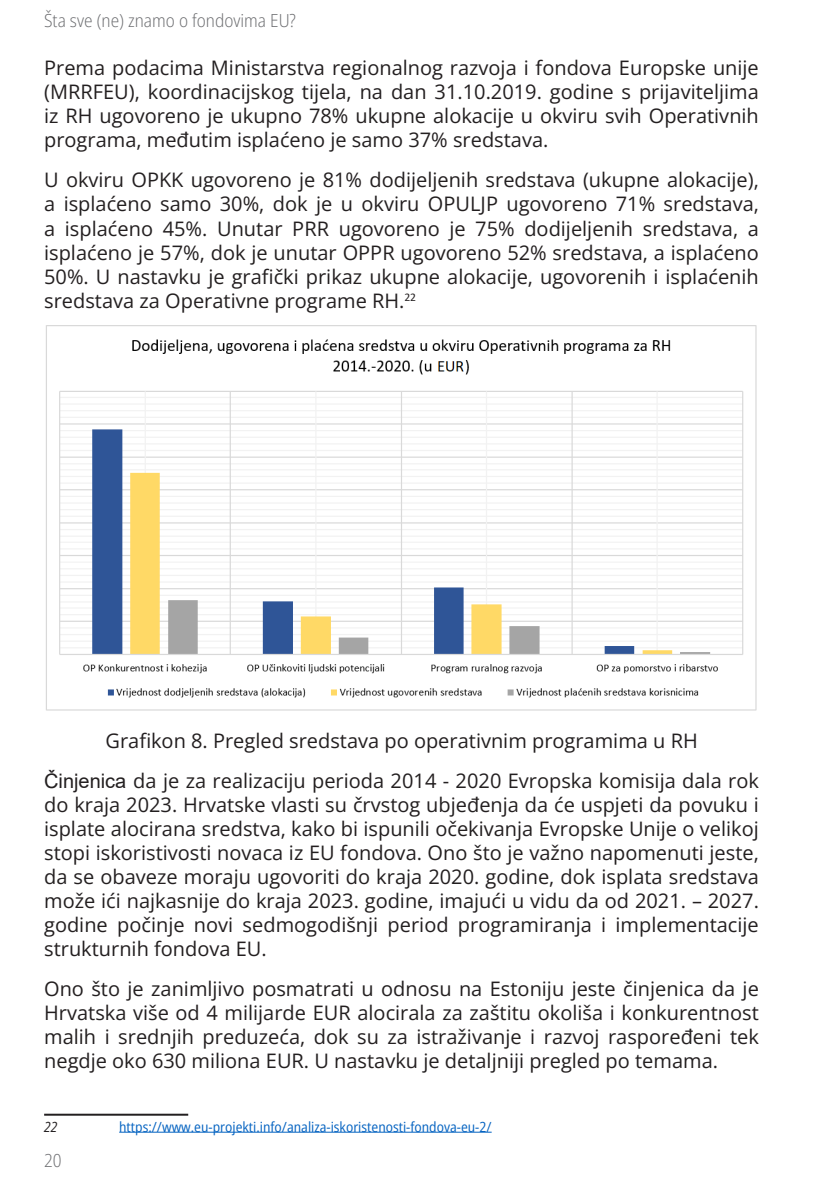
<style>
.page{position:relative;width:840px;height:1187px;background:#fff}
.page>*{position:absolute;margin:0;border:0;box-sizing:border-box;transform-origin:0 0}
.t1{font:20px/24px "Open Sans";color:#231f20;text-align:justify}
.t2{font:300 semi-condensed 18px "Open Sans";color:#6c6d70}
.t3{font:semi-condensed 14px "Open Sans";color:#0563c1}
.t4{font:italic semi-condensed 14px "Open Sans";color:#231f20}
.s1{font-family:"Arial"}
</style>
<div class="page">
<hr style="left:44px;top:1113px;width:144px;height:2px;background:#231f20">
<hr style="left:119px;top:1132px;width:372px;height:1px;background:#0563c1">
<img style="left:46px;top:325px;width:711px;height:386px">
<p class="t2" style="left:44px;top:8px;width:253px">Šta sve (ne) znamo o fondovima EU?</p>
<p class="t1" style="left:44px;top:56px;width:716px">Prema podacima Ministarstva regionalnog razvoja i fondova Europske unije (MRRFEU), koordinacijskog tijela, na dan 31.10.2019. godine s prijaviteljima iz RH ugovoreno je ukupno 78% ukupne alokacije u okviru svih Operativnih programa, međutim isplaćeno je samo 37% sredstava.</p>
<p class="t1" style="left:44px;top:168px;width:716px">U okviru OPKK ugovoreno je 81% dodijeljenih sredstava (ukupne alokacije), a isplaćeno samo 30%, dok je u okviru OPULJP ugovoreno 71% sredstava, a isplaćeno 45%. Unutar PRR ugovoreno je 75% dodijeljenih sredstava, a isplaćeno je 57%, dok je unutar OPPR ugovoreno 52% sredstava, a isplaćeno 50%. U nastavku je grafički prikaz ukupne alokacije, ugovorenih i isplaćenih sredstava za Operativne programe RH.<sup>22</sup></p>
<p class="t1" style="left:44px;top:720px;width:716px;line-height:40px;text-align:center">Grafikon 8. Pregled sredstava po operativnim programima u RH<br><span class="s1">Činjenica</span> da je za realizaciju perioda 2014 - 2020 Evropska komisija dala rok</p>
<p class="t1" style="left:44px;top:792px;width:716px">do kraja 2023. Hrvatske vlasti su črvstog ubjeđenja da će uspjeti da povuku i isplate alocirana sredstva, kako bi ispunili očekivanja Evropske Unije o velikoj stopi iskoristivosti novaca iz EU fondova. Ono što je važno napomenuti jeste, da se obaveze moraju ugovoriti do kraja 2020. godine, dok isplata sredstava može ići najkasnije do kraja 2023. godine, imajući u vidu da od 2021. – 2027. godine počinje novi sedmogodišnji period programiranja i implementacije strukturnih fondova EU.</p>
<p class="t1" style="left:44px;top:976px;width:716px">Ono što je zanimljivo posmatrati u odnosu na Estoniju jeste činjenica da je Hrvatska više od 4 milijarde EUR alocirala za zaštitu okoliša i konkurentnost malih i srednjih preduzeća, dok su za istraživanje i razvoj raspoređeni tek negdje oko 630 miliona EUR. U nastavku je detaljniji pregled po temama.</p>
<p class="t4" style="left:44px;top:1116px;width:15px">22</p>
<p class="t3" style="left:119px;top:1117px;width:374px">https://www.eu-projekti.info/analiza-iskoristenosti-fondova-eu-2/</p>
<p class="t2" style="left:44px;top:1148px;width:19px">20</p>
</div>
